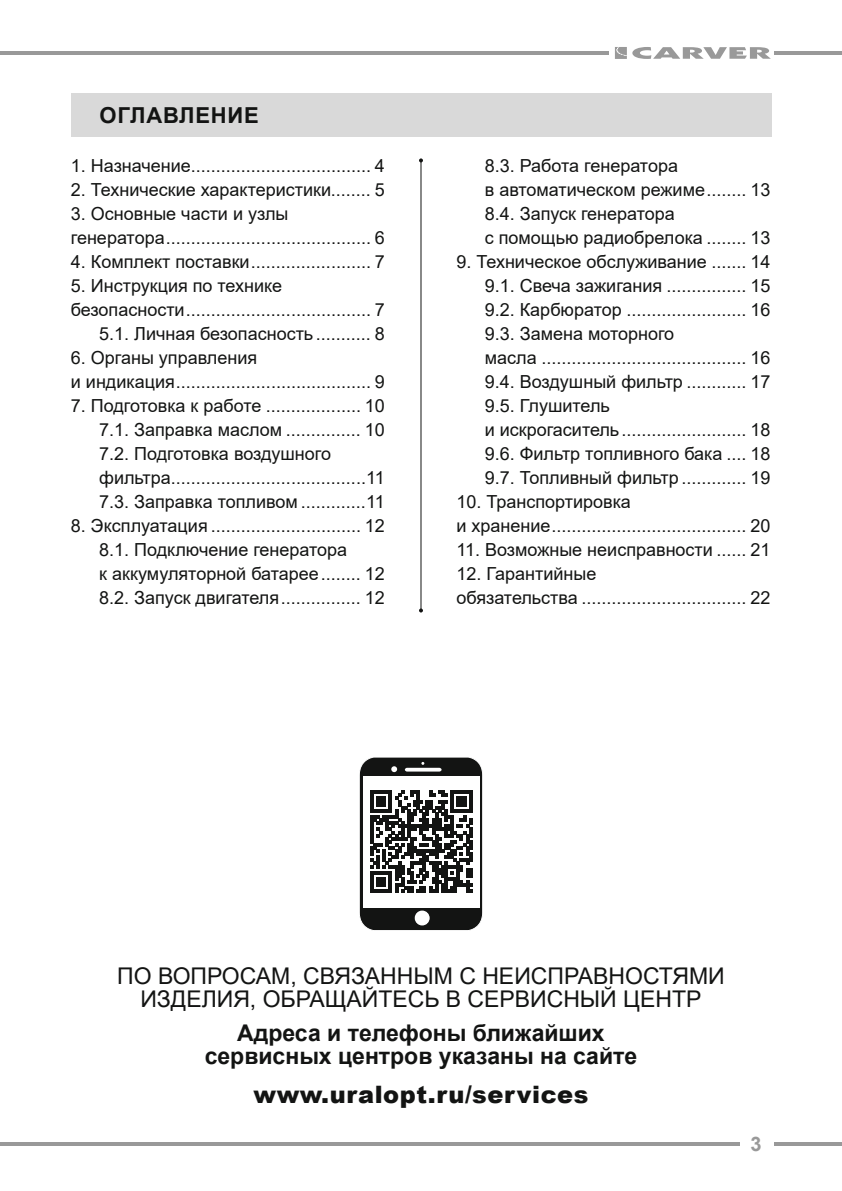
<style>
.page{position:relative;width:842px;height:1191px;background:#fff}
.page>*{position:absolute;margin:0;border:0;box-sizing:border-box;transform-origin:0 0}
.t1{font:900 24px "Arial";letter-spacing:.025em;color:#131413}
.t2{font:23px/22.8px "Arial";color:#131413;text-align:center}
.t3{font:700 23px/22.8px "Arial";color:#131413;text-align:center}
.t4{font:700 22px "Arial";letter-spacing:.035em;color:#131413}
.t5{font:700 20px "Arial";color:#999}
.t6{font:18px/24px "Arial";color:#131413}
</style>
<div class="page">
<hr style="left:0;top:1142px;width:740px;height:3px;background:#999">
<hr style="left:0;top:51px;width:608px;height:4px;background:#999">
<svg style="left:774px;top:1142px;width:68px;height:3px"></svg>
<hr style="left:774px;top:51px;width:68px;height:4px;background:#999">
<svg style="left:615px;top:47px;width:156px;height:12px"></svg>
<div style="left:71px;top:94px;width:700px;height:43px;background:#d9d9d9"></div>
<hr style="left:420px;top:160px;width:1px;height:450px;background:#131413">
<svg style="left:419px;top:158px;width:4px;height:4px"></svg>
<svg style="left:419px;top:608px;width:4px;height:4px"></svg>
<svg style="left:359px;top:757px;width:124px;height:174px"></svg>
<p class="t4" style="left:100px;top:100px;width:161px">ОГЛАВЛЕНИЕ</p>
<p class="t6" style="left:71px;top:153px;width:315px">1. Назначение.................................... 4</p>
<p class="t6" style="left:71px;top:177px;width:315px">2. Технические характеристики........ 5</p>
<p class="t6" style="left:71px;top:201px;width:315px">3. Основные части и узлы генератора......................................... 6</p>
<p class="t6" style="left:71px;top:249px;width:315px">4. Комплект поставки........................ 7</p>
<p class="t6" style="left:71px;top:273px;width:213px">5. Инструкция по технике</p>
<p class="t6" style="left:71px;top:297px;width:315px">безопасности..................................... 7</p>
<p class="t6" style="left:99px;top:321px;width:287px">5.1. Личная безопасность ........... 8</p>
<p class="t6" style="left:71px;top:345px;width:315px">6. Органы управления<br>и индикация....................................... 9</p>
<p class="t6" style="left:99px;top:393px;width:287px;text-indent:-28px">7. Подготовка к работе ................... 10<br>7.1. Заправка маслом ............... 10<br>7.2. Подготовка воздушного фильтра.......................................11<br>7.3. Заправка топливом .............11</p>
<p class="t6" style="left:99px;top:513px;width:287px;text-indent:-28px">8. Эксплуатация .............................. 12<br>8.1. Подключение генератора<br>к аккумуляторной батарее........ 12<br>8.2. Запуск двигателя................ 12</p>
<p class="t6" style="left:485px;top:153px;width:287px">8.3. Работа генератора<br>в автоматическом режиме........ 13<br>8.4. Запуск генератора<br>с помощью радиобрелока ........ 13</p>
<p class="t6" style="left:485px;top:249px;width:287px;text-indent:-28px">9. Техническое обслуживание ....... 14<br>9.1. Свеча зажигания ................ 15<br>9.2. Карбюратор ........................ 16<br>9.3. Замена моторного<br>масла ......................................... 16<br>9.4. Воздушный фильтр ............ 17<br>9.5. Глушитель<br>и искрогаситель......................... 18<br>9.6. Фильтр топливного бака .... 18<br>9.7. Топливный фильтр ............. 19</p>
<p class="t6" style="left:456px;top:489px;width:315px">10. Транспортировка<br>и хранение....................................... 20</p>
<p class="t6" style="left:456px;top:537px;width:315px">11. Возможные неисправности ...... 21</p>
<p class="t6" style="left:456px;top:561px;width:315px">12. Гарантийные<br>обязательства ................................. 22</p>
<p class="t2" style="left:117px;top:964px;width:609px">ПО ВОПРОСАМ, СВЯЗАННЫМ С НЕИСПРАВНОСТЯМИ<br>ИЗДЕЛИЯ, ОБРАЩАЙТЕСЬ В СЕРВИСНЫЙ ЦЕНТР</p>
<p class="t3" style="left:205px;top:1021px;width:434px">Адреса и телефоны ближайших сервисных центров указаны на сайте</p>
<h1 class="t1" style="left:253px;top:1077px;width:337px">www.uralopt.ru/services</h1>
<p class="t5" style="left:750px;top:1129px;width:13px">3</p>
</div>
